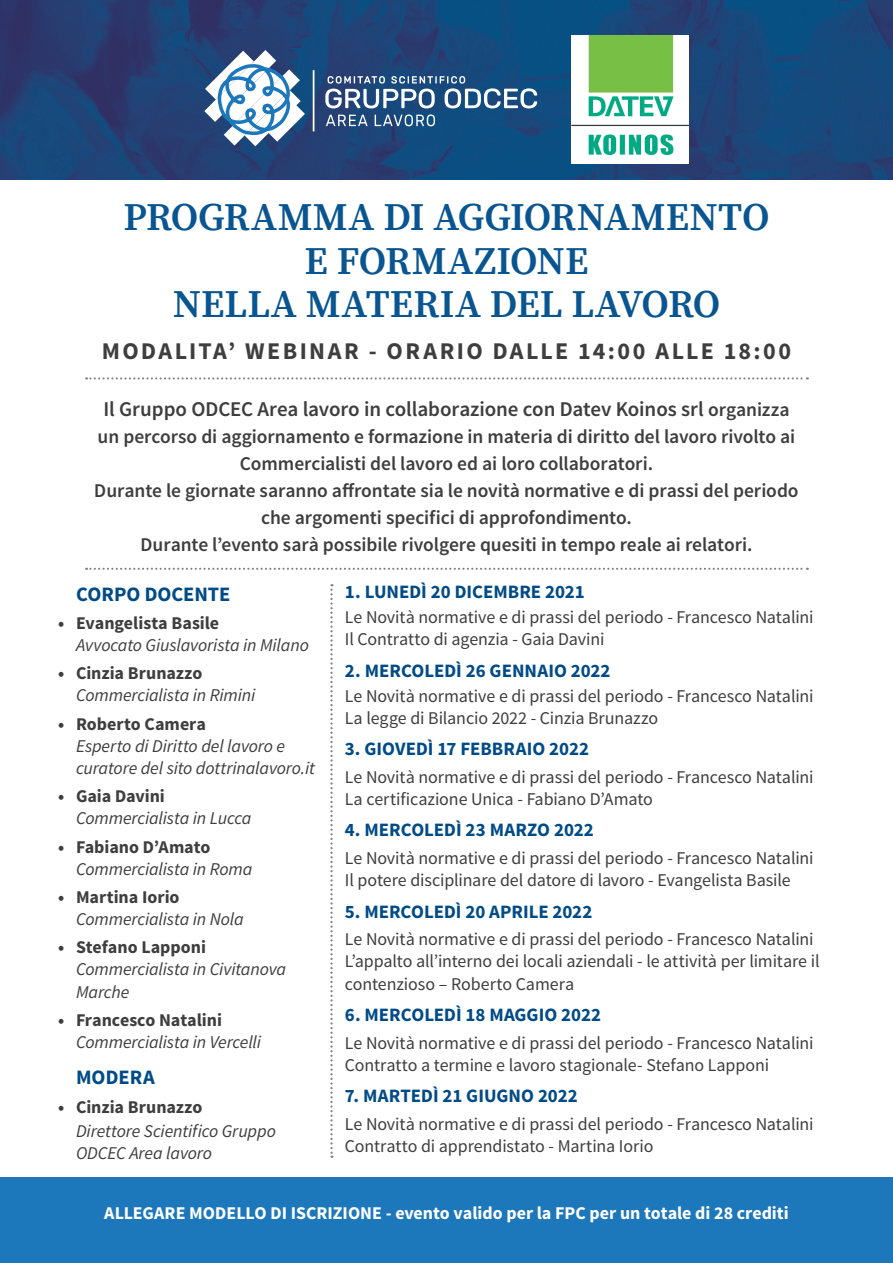
<style>
.page{position:relative;width:893px;height:1263px;background:#fff}
.page>*{position:absolute;margin:0;border:0;box-sizing:border-box;transform-origin:0 0}
.t1{font:600 39px/43.5px "Source Serif Pro";color:#095591;text-align:center}
.t2{font:700 24px "Source Sans Pro";letter-spacing:.1em;color:#3e3e3f}
.t3{font:600 21px "Source Sans Pro";letter-spacing:-.005em;color:#3e3e3f}
.t4{font:700 20.4px "Source Sans Pro";color:#004b87}
.t5{font:600 19.5px/27px "Source Sans Pro";letter-spacing:-.005em;color:#3e3e3f;text-align:center}
.t6{font:700 18.9px "Source Sans Pro";color:#004b87}
.t7{font:18px/22px "Source Sans Pro";letter-spacing:-.005em;color:#3e3e3f}
.t8{font:italic 18px/22px "Source Sans Pro";letter-spacing:-.01em;color:#3e3e3f}
.t9{font:700 18px "Source Sans Pro";color:#3e3e3f}
.t10{font:700 18px "Source Sans Pro";color:#fff}
.s1{font-size:19.5px}
</style>
<div class="page">
<div style="left:0;top:1178px;width:893px;height:85px;background:#1d77bb"></div>
<img style="left:0;top:0;width:893px;height:179px">
<svg style="left:86px;top:377px;width:722px;height:2px"></svg>
<svg style="left:326px;top:115px;width:41px;height:11px"></svg>
<svg style="left:375px;top:114px;width:60px;height:12px"></svg>
<svg style="left:204px;top:50px;width:101px;height:96px"></svg>
<hr style="left:313px;top:70px;width:1px;height:61px;background:#fff">
<svg style="left:325px;top:76px;width:212px;height:32px"></svg>
<div style="left:571px;top:35px;width:118px;height:129px;background:#fff"></div>
<img style="left:571px;top:35px;width:118px;height:120px">
<svg style="left:330px;top:584px;width:3px;height:574px"></svg>
<svg style="left:86px;top:568px;width:722px;height:2px"></svg>
<h1 class="t1" style="left:123px;top:195px;width:648px">PROGRAMMA DI AGGIORNAMENTO<br>E FORMAZIONE<br>NELLA MATERIA DEL LAVORO</h1>
<h2 class="t2" style="left:102px;top:336px;width:691px">MODALITA’ WEBINAR - ORARIO DALLE 14:00 ALLE 18:00</h2>
<p class="t3" style="left:103px;top:395px;width:688px">Il Gruppo ODCEC Area lavoro in collaborazione con Datev Koinos srl <span class="s1">organizza</span></p>
<p class="t5" style="left:94px;top:423px;width:706px">un percorso di aggiornamento e formazione in materia di diritto del lavoro rivolto ai Commercialisti del lavoro ed ai loro collaboratori.<br>Durante le giornate saranno affrontate sia le novità normative e di prassi del periodo che argomenti specifici di approfondimento.<br>Durante l’evento sarà possibile rivolgere quesiti in tempo reale ai relatori.</p>
<p class="t6" style="left:345px;top:580px;width:241px">1. LUNEDÌ 20 DICEMBRE 2021</p>
<p class="t7" style="left:345px;top:606px;width:470px">Le Novità normative e di prassi del periodo - Francesco Natalini<br>Il Contratto di agenzia - Gaia Davini</p>
<p class="t6" style="left:345px;top:658px;width:267px">2. MERCOLEDÌ 26 GENNAIO 2022</p>
<p class="t7" style="left:345px;top:685px;width:470px">Le Novità normative e di prassi del periodo - Francesco Natalini<br>La legge di Bilancio 2022 - Cinzia Brunazzo</p>
<p class="t6" style="left:345px;top:737px;width:246px">3. GIOVEDÌ 17 FEBBRAIO 2022</p>
<p class="t7" style="left:345px;top:766px;width:470px">Le Novità normative e di prassi del periodo - Francesco Natalini<br>La certificazione Unica - Fabiano D’Amato</p>
<p class="t6" style="left:345px;top:818px;width:250px">4. MERCOLEDÌ 23 MARZO 2022</p>
<p class="t7" style="left:345px;top:847px;width:470px">Le Novità normative e di prassi del periodo - Francesco Natalini<br>Il potere disciplinare del datore di lavoro - Evangelista Basile</p>
<p class="t6" style="left:345px;top:899px;width:249px">5. MERCOLEDÌ 20 APRILE 2022</p>
<p class="t7" style="left:345px;top:929px;width:476px">Le Novità normative e di prassi del periodo - Francesco Natalini<br>L’appalto all’interno dei locali aziendali - le attività per limitare il contenzioso – Roberto Camera</p>
<p class="t6" style="left:345px;top:1002px;width:258px">6. MERCOLEDÌ 18 MAGGIO 2022</p>
<p class="t7" style="left:345px;top:1032px;width:470px">Le Novità normative e di prassi del periodo - Francesco Natalini<br>Contratto a termine e lavoro stagionale- Stefano Lapponi</p>
<p class="t6" style="left:345px;top:1084px;width:234px">7. MARTEDÌ 21 GIUGNO 2022</p>
<p class="t7" style="left:345px;top:1113px;width:470px">Le Novità normative e di prassi del periodo - Francesco Natalini<br>Contratto di apprendistato - Martina Iorio</p>
<p class="t4" style="left:76px;top:581px;width:156px">CORPO DOCENTE</p>
<p class="t9" style="left:58px;top:611px;width:163px">• Evangelista Basile</p>
<p class="t8" style="left:76px;top:634px;width:234px">Avvocato Giuslavorista in Milano</p>
<p class="t9" style="left:58px;top:662px;width:146px">• Cinzia Brunazzo</p>
<p class="t8" style="left:76px;top:684px;width:181px">Commercialista in Rimini</p>
<p class="t9" style="left:58px;top:712px;width:150px">• Roberto Camera</p>
<p class="t8" style="left:76px;top:735px;width:240px">Esperto di Diritto del lavoro e curatore del sito dottrinalavoro.it</p>
<p class="t9" style="left:58px;top:785px;width:108px">• Gaia Davini</p>
<p class="t8" style="left:76px;top:807px;width:177px">Commercialista in Lucca</p>
<p class="t9" style="left:58px;top:835px;width:154px">• Fabiano D’Amato</p>
<p class="t8" style="left:76px;top:858px;width:178px">Commercialista in Roma</p>
<p class="t9" style="left:58px;top:885px;width:123px">• Martina Iorio</p>
<p class="t8" style="left:76px;top:908px;width:169px">Commercialista in Nola</p>
<p class="t9" style="left:58px;top:936px;width:150px">• Stefano Lapponi</p>
<p class="t8" style="left:76px;top:958px;width:212px">Commercialista in Civitanova<br>Marche</p>
<p class="t9" style="left:58px;top:1008px;width:165px">• Francesco Natalini</p>
<p class="t8" style="left:76px;top:1031px;width:187px">Commercialista in Vercelli</p>
<p class="t4" style="left:76px;top:1064px;width:80px">MODERA</p>
<p class="t9" style="left:58px;top:1095px;width:146px">• Cinzia Brunazzo</p>
<p class="t8" style="left:76px;top:1120px;width:201px">Direttore Scientifico Gruppo<br>ODCEC Area lavoro</p>
<p class="t10" style="left:104px;top:1201px;width:686px">ALLEGARE MODELLO DI ISCRIZIONE - evento valido per la FPC per un totale di 28 crediti</p>
</div>
